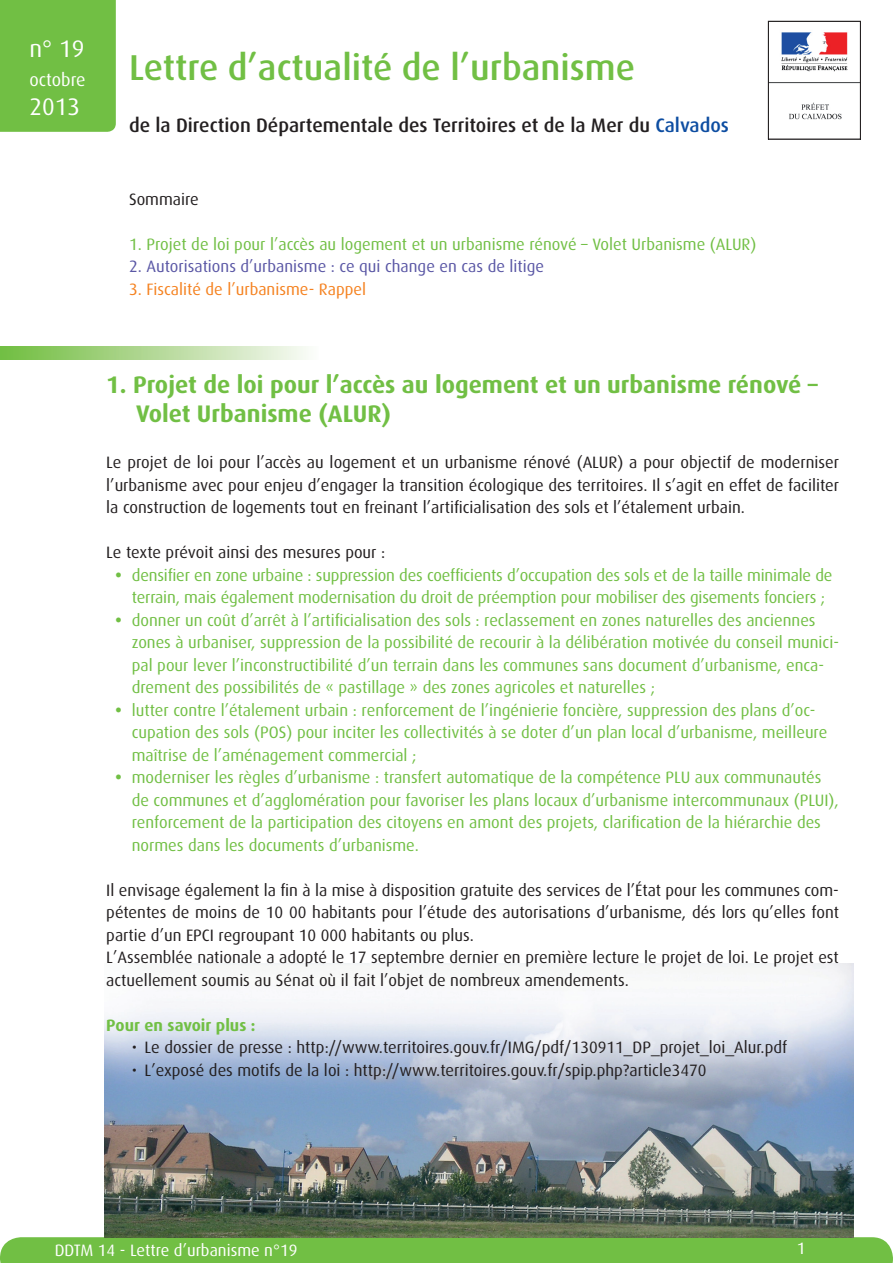
<style>
.page{position:relative;width:893px;height:1263px;background:#fff}
.page>*{position:absolute;margin:0;border:0;box-sizing:border-box;transform-origin:0 0}
.t1{font:500 36px "Dax OT";color:#71bf44}
.t2{font:700 24px/28.5px "Dax OT";color:#71bf44}
.t3{font:24px "Dax OT";color:#fff}
.t4{font:500 19.5px "Dax OT";color:#231f20}
.t5{font:18px "Dax OT";color:#fff}
.t6{font:16.5px/22.5px "Dax OT";color:#71bf44}
.t7{font:16.5px/22.5px "Dax OT";color:#231f20;text-align:justify}
.t8{font:16.5px "Dax OT";color:#5a57a5}
.t9{font:16.5px "Dax OT";color:#f58220}
.t10{font:16.5px "Dax OT";color:#fff}
.t11{font:700 16.5px "Dax OT";color:#71bf44}
.s1{color:#0d4da1}
</style>
<div class="page">
<div style="left:0;top:1237px;width:893px;height:26px;background:#71bf44"></div>
<img style="left:105px;top:964px;width:748px;height:273px">
<div style="left:0;top:0;width:116px;height:132px;background:#71bf44"></div>
<img style="left:770px;top:32px;width:89px;height:88px">
<div style="left:768px;top:21px;width:93px;height:118px;border:1px solid #231f20"></div>
<svg style="left:0;top:347px;width:307px;height:12px;background:#b3d997"></svg>
<h2 class="t3" style="left:30px;top:35px;width:56px">n° 19</h2>
<p class="t5" style="left:30px;top:70px;width:58px">octobre</p>
<h2 class="t3" style="left:30px;top:93px;width:52px">2013</h2>
<h1 class="t1" style="left:129px;top:47px;width:507px">Lettre d’actualité de l’urbanisme</h1>
<p class="t4" style="left:129px;top:114px;width:601px">de la Direction Départementale des Territoires et de la Mer du <span class="s1">Calvados</span></p>
<p class="t7" style="left:129px;top:188px;width:71px">Sommaire</p>
<p class="t6" style="left:129px;top:233px;width:629px">1. Projet de loi pour l’accès au logement et un urbanisme rénové – Volet Urbanisme (ALUR)</p>
<p class="t8" style="left:129px;top:257px;width:417px">2. Autorisations d’urbanisme : ce qui change en cas de litige</p>
<p class="t9" style="left:129px;top:280px;width:239px">3. Fiscalité de l’urbanisme- Rappel</p>
<h2 class="t2" style="left:136px;top:371px;width:683px;text-indent:-30px">1. Projet de loi pour l’accès au logement et un urbanisme rénové –<br>Volet Urbanisme (ALUR)</h2>
<p class="t7" style="left:106px;top:451px;width:734px">Le projet de loi pour l’accès au logement et un urbanisme rénové (ALUR) a pour objectif de moderniser l’urbanisme avec pour enjeu d’engager la transition écologique des territoires. Il s’agit en effet de faciliter la construction de logements tout en freinant l’artificialisation des sols et l’étalement urbain.</p>
<p class="t7" style="left:106px;top:541px;width:280px">Le texte prévoit ainsi des mesures pour :</p>
<p class="t6" style="left:132px;top:564px;width:709px">densifier en zone urbaine : suppression des coefficients d’occupation des sols et de la taille minimale de terrain, mais également modernisation du droit de préemption pour mobiliser des gisements fonciers ; donner un coût d’arrêt à l’artificialisation des sols : reclassement en zones naturelles des anciennes zones à urbaniser, suppression de la possibilité de recourir à la délibération motivée du conseil munici&shy;pal pour lever l’inconstructibilité d’un terrain dans les communes sans document d’urbanisme, enca&shy;drement des possibilités de « pastillage » des zones agricoles et naturelles ;<br>lutter contre l’étalement urbain : renforcement de l’ingénierie foncière, suppression des plans d’oc&shy;cupation des sols (POS) pour inciter les collectivités à se doter d’un plan local d’urbanisme, meilleure maîtrise de l’aménagement commercial ;<br>moderniser les règles d’urbanisme : transfert automatique de la compétence PLU aux communautés de communes et d’agglomération pour favoriser les plans locaux d’urbanisme intercommunaux (PLUI), renforcement de la participation des citoyens en amont des projets, clarification de la hiérarchie des normes dans les documents d’urbanisme.</p>
<p class="t7" style="left:106px;top:879px;width:734px;text-align:left">Il envisage également la fin à la mise à disposition gratuite des services de l’État pour les communes com&shy;pétentes de moins de 10 00 habitants pour l’étude des autorisations d’urbanisme, dés lors qu’elles font partie d’un EPCI regroupant 10 000 habitants ou plus.<br>L’Assemblée nationale a adopté le 17 septembre dernier en première lecture le projet de loi. Le projet est actuellement soumis au Sénat où il fait l’objet de nombreux amendements.</p>
<p class="t11" style="left:106px;top:1016px;width:151px">Pour en savoir plus :</p>
<p class="t7" style="left:132px;top:1037px;width:657px">• Le dossier de presse : http://www.territoires.gouv.fr/IMG/pdf/130911_DP_projet_loi_Alur.pdf</p>
<p class="t7" style="left:132px;top:1059px;width:576px">• L’exposé des motifs de la loi : http://www.territoires.gouv.fr/spip.php?article3470</p>
<p class="t10" style="left:55px;top:1241px;width:244px">DDTM 14 - Lettre d’urbanisme n°19</p>
<p class="t10" style="left:797px;top:1239px;width:10px">1</p>
</div>
